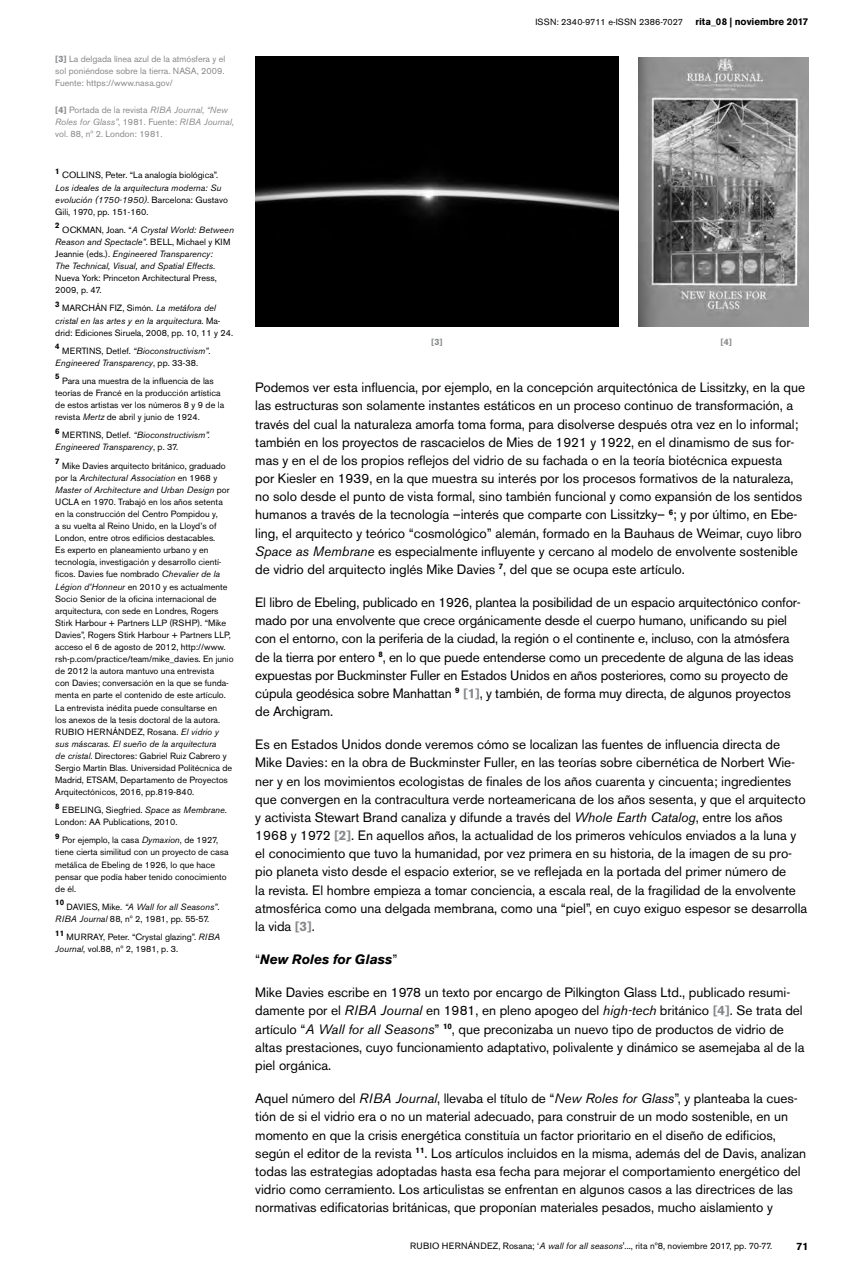
<style>
.page{position:relative;width:851px;height:1276px;background:#fff}
.page>*{position:absolute;margin:0;border:0;box-sizing:border-box;transform-origin:0 0}
.t1{font:13.5px/18.1px "Akzidenz Grotesk BE";letter-spacing:-.005em;color:#000}
.t2{font:italic 700 13.5px "Akzidenz Grotesk BE";letter-spacing:-.005em;color:#000}
.t3{font:700 10.5px "Akzidenz Grotesk BE";color:#000}
.t4{font:700 9.75px "Akzidenz Grotesk BE";color:#000}
.t5{font:9.15px "Akzidenz Grotesk BE";color:#000}
.t6{font:9px/12.1px "Akzidenz Grotesk BE";color:#000}
.t7{font:italic 9px/12.1px "Akzidenz Grotesk BE";color:#000}
.t8{font:9px/12px "Akzidenz Grotesk BE";color:#87888a;text-align:justify}
.t9{font:9px "Akzidenz Grotesk BE";letter-spacing:.02em;color:#000}
.t10{font:700 9px "Akzidenz Grotesk BE";color:#87888a}
.t11{font:700 7.8px "Akzidenz Grotesk BE";color:#000}
.s1{font-weight:700}
.s2{font-style:italic}
.s3{font-style:normal}
.s4{font-weight:700;color:#87888a}
.s5{font-weight:400;font-style:normal}
</style>
<div class="page">
<img style="left:255px;top:57px;width:363px;height:270px">
<img style="left:638px;top:58px;width:170px;height:269px">
<p class="t8" style="left:55px;top:53px;width:172px"><span class="s1">[3]</span> La delgada línea azul de la atmósfera y el sol poniéndose sobre la tierra. NASA, 2009.<br>Fuente: https://www.nasa.gov/</p>
<p class="t8" style="left:55px;top:104px;width:180px;text-align:left"><span class="s1">[4]</span> Portada de la revista <span class="s2">RIBA Journal</span>, <span class="s2">“New<br>Roles for Glass”</span>, 1981. Fuente: <span class="s2">RIBA Journal</span>, vol. 88, nº 2. London: 1981.</p>
<p class="t11" style="left:55px;top:167px;width:6px">1</p>
<p class="t6" style="left:62px;top:169px;width:158px">COLLINS, Peter. “La analogía biológica”.</p>
<p class="t7" style="left:55px;top:181px;width:174px">Los ideales de la arquitectura moderna: Su evolución (1750-1950)<span class="s3">. Barcelona: Gustavo<br>Gili, 1970, pp. 151-160.</span></p>
<p class="t11" style="left:55px;top:221px;width:6px">2</p>
<p class="t7" style="left:55px;top:224px;width:180px;text-indent:7px"><span class="s3">OCKMAN, Joan. “</span>A Crystal World: Between Reason and Spectacle”<span class="s3">. BELL, Michael y KIM Jeannie (eds.).</span> Engineered Transparency:<br>The Technical, Visual, and Spatial Effects<span class="s3">.<br>Nueva York: Princeton Architectural Press, 2009, p. 47.</span></p>
<p class="t11" style="left:55px;top:300px;width:6px">3</p>
<p class="t6" style="left:55px;top:302px;width:179px;text-indent:7px">MARCHÁN FIZ, Simón. <span class="s2">La metáfora del cristal en las artes y en la arquitectura</span>. Ma&shy;drid: Ediciones Siruela, 2008, pp. 10, 11 y 24.</p>
<p class="t11" style="left:55px;top:342px;width:6px">4</p>
<p class="t7" style="left:55px;top:344px;width:156px;text-indent:7px"><span class="s3">MERTINS, Detlef.</span> “Bioconstructivism”<span class="s3">.<br></span>Engineered Transparency<span class="s3">, pp. 33-38.</span></p>
<p class="t11" style="left:55px;top:372px;width:6px">5</p>
<p class="t6" style="left:55px;top:375px;width:170px;text-indent:7px">Para una muestra de la influencia de las teorías de Francé en la producción artística de estos artistas ver los números 8 y 9 de la revista <span class="s2">Mertz</span> de abril y junio de 1924.</p>
<p class="t11" style="left:55px;top:426px;width:6px">6</p>
<p class="t7" style="left:55px;top:429px;width:156px;text-indent:7px"><span class="s3">MERTINS, Detlef.</span> “Bioconstructivism”.<br>Engineered Transparency<span class="s3">, p. 37.</span></p>
<p class="t11" style="left:55px;top:457px;width:6px">7</p>
<p class="t6" style="left:55px;top:459px;width:180px;text-indent:7px">Mike Davies arquitecto británico, graduado por la <span class="s2">Architectural Association</span> en 1968 y <span class="s2">Master of Architecture and Urban Design</span> por UCLA en 1970. Trabajó en los años setenta en la construcción del Centro Pompidou y,<br>a su vuelta al Reino Unido, en la Lloyd’s of London, entre otros edificios destacables.<br>Es experto en planeamiento urbano y en tecnología, investigación y desarrollo cientí&shy;ficos. Davies fue nombrado <span class="s2">Chevalier de la Légion d’Honneur</span> en 2010 y es actualmente Socio Senior de la oficina internacional de arquitectura, con sede en Londres, Rogers Stirk Harbour + Partners LLP (RSHP). “Mike Davies”, Rogers Stirk Harbour + Partners LLP, acceso el 6 de agosto de 2012, http://www. rsh-p.com/practice/team/mike_davies. En junio de 2012 la autora mantuvo una entrevista<br>con Davies; conversación en la que se funda&shy;menta en parte el contenido de este artículo.<br>La entrevista inédita puede consultarse en<br>los anexos de la tesis doctoral de la autora.<br>RUBIO HERNÁNDEZ, Rosana. <span class="s2">El vidrio y sus máscaras. El sueño de la arquitectura<br>de cristal</span>. Directores: Gabriel Ruiz Cabrero y Sergio Martín Blas. Universidad Politécnica de Madrid, ETSAM, Departamento de Proyectos Arquitectónicos, 2016, pp.819-840.</p>
<p class="t11" style="left:55px;top:801px;width:6px">8</p>
<p class="t6" style="left:55px;top:804px;width:173px;text-indent:7px">EBELING, Siegfried. <span class="s2">Space as Membrane</span>.<br>London: AA Publications, 2010.</p>
<p class="t11" style="left:55px;top:831px;width:6px">9</p>
<p class="t6" style="left:55px;top:834px;width:175px;text-indent:7px">Por ejemplo, la casa <span class="s2">Dymaxion</span>, de 1927, tiene cierta similitud con un proyecto de casa metálica de Ebeling de 1926, lo que hace pensar que podía haber tenido conocimiento de él.</p>
<p class="t11" style="left:55px;top:898px;width:10px">10</p>
<p class="t6" style="left:55px;top:900px;width:166px;text-indent:11px">DAVIES, Mike. <span class="s2">“A Wall for all Seasons”</span>.<br><span class="s2">RIBA Journal</span> 88, nº 2, 1981, pp. 55-57.</p>
<p class="t11" style="left:55px;top:928px;width:10px">11</p>
<p class="t6" style="left:55px;top:931px;width:166px;text-indent:11px">MURRAY, Peter. “Crystal glazing”. <span class="s2">RIBA<br>Journal</span>, vol.88, nº 2, 1981, p. 3.</p>
<p class="t9" style="left:535px;top:17px;width:149px">ISSN: 2340-9711 e-ISSN 2386-7027</p>
<p class="t4" style="left:695px;top:16px;width:114px">rita_08 | noviembre 2017</p>
<p class="t10" style="left:431px;top:337px;width:13px">[3]</p>
<p class="t10" style="left:720px;top:337px;width:13px">[4]</p>
<p class="t1" style="left:255px;top:378px;width:551px">Podemos ver esta influencia, por ejemplo, en la concepción arquitectónica de Lissitzky, en la que las estructuras son solamente instantes estáticos en un proceso continuo de transformación, a través del cual la naturaleza amorfa toma forma, para disolverse después otra vez en lo informal; también en los proyectos de rascacielos de Mies de 1921 y 1922, en el dinamismo de sus for&shy;mas y en el de los propios reflejos del vidrio de su fachada o en la teoría biotécnica expuesta<br>por Kiesler en 1939, en la que muestra su interés por los procesos formativos de la naturaleza, no solo desde el punto de vista formal, sino también funcional y como expansión de los sentidos humanos a través de la tecnología –interés que comparte con Lissitzky– <sup>6</sup>; y por último, en Ebe&shy;ling, el arquitecto y teórico “cosmológico” alemán, formado en la Bauhaus de Weimar, cuyo libro <span class="s2">Space as Membrane</span> es especialmente influyente y cercano al modelo de envolvente sostenible de vidrio del arquitecto inglés Mike Davies <sup>7</sup>, del que se ocupa este artículo.</p>
<p class="t1" style="left:255px;top:593px;width:547px">El libro de Ebeling, publicado en 1926, plantea la posibilidad de un espacio arquitectónico confor&shy;mado por una envolvente que crece orgánicamente desde el cuerpo humano, unificando su piel con el entorno, con la periferia de la ciudad, la región o el continente e, incluso, con la atmósfera de la tierra por entero <sup>8</sup>, en lo que puede entenderse como un precedente de alguna de las ideas expuestas por Buckminster Fuller en Estados Unidos en años posteriores, como su proyecto de cúpula geodésica sobre Manhattan <sup>9</sup> <span class="s4">[1]</span>, y también, de forma muy directa, de algunos proyectos de Archigram.</p>
<p class="t1" style="left:255px;top:735px;width:553px">Es en Estados Unidos donde veremos cómo se localizan las fuentes de influencia directa de Mike Davies: en la obra de Buckminster Fuller, en las teorías sobre cibernética de Norbert Wie&shy;ner y en los movimientos ecologistas de finales de los años cuarenta y cincuenta; ingredientes que convergen en la contracultura verde norteamericana de los años sesenta, y que el arquitecto y activista Stewart Brand canaliza y difunde a través del <span class="s2">Whole Earth Catalog</span>, entre los años 1968 y 1972 <span class="s4">[2]</span>. En aquellos años, la actualidad de los primeros vehículos enviados a la luna y el conocimiento que tuvo la humanidad, por vez primera en su historia, de la imagen de su pro&shy;pio planeta visto desde el espacio exterior, se ve reflejada en la portada del primer número de<br>la revista. El hombre empieza a tomar conciencia, a escala real, de la fragilidad de la envolvente atmosférica como una delgada membrana, como una “piel”, en cuyo exiguo espesor se desarrolla la vida <span class="s4">[3]</span>.</p>
<p class="t2" style="left:255px;top:951px;width:144px"><span class="s5">“</span>New Roles for Glass<span class="s5">”</span></p>
<p class="t1" style="left:255px;top:983px;width:550px">Mike Davies escribe en 1978 un texto por encargo de Pilkington Glass Ltd., publicado resumi&shy;damente por el <span class="s2">RIBA Journal</span> en 1981, en pleno apogeo del <span class="s2">high-tech</span> británico <span class="s4">[4]</span>. Se trata del artículo “<span class="s2">A Wall for all Seasons</span>” <sup>10</sup>, que preconizaba un nuevo tipo de productos de vidrio de altas prestaciones, cuyo funcionamiento adaptativo, polivalente y dinámico se asemejaba al de la piel orgánica.</p>
<p class="t1" style="left:255px;top:1089px;width:552px">Aquel número del <span class="s2">RIBA Journal</span>, llevaba el título de “<span class="s2">New Roles for Glass</span>”, y planteaba la cues&shy;tión de si el vidrio era o no un material adecuado, para construir de un modo sostenible, en un momento en que la crisis energética constituía un factor prioritario en el diseño de edificios, según el editor de la revista <sup>11</sup>. Los artículos incluidos en la misma, además del de Davis, analizan todas las estrategias adoptadas hasta esa fecha para mejorar el comportamiento energético del vidrio como cerramiento. Los articulistas se enfrentan en algunos casos a las directrices de las normativas edificatorias británicas, que proponían materiales pesados, mucho aislamiento y</p>
<p class="t5" style="left:410px;top:1240px;width:363px">RUBIO HERNÁNDEZ, Rosana; ‘<span class="s2">A wall for all seasons</span>'..., rita nº8, noviembre 2017, pp. 70-77.</p>
<p class="t3" style="left:796px;top:1240px;width:13px">71</p>
</div>
